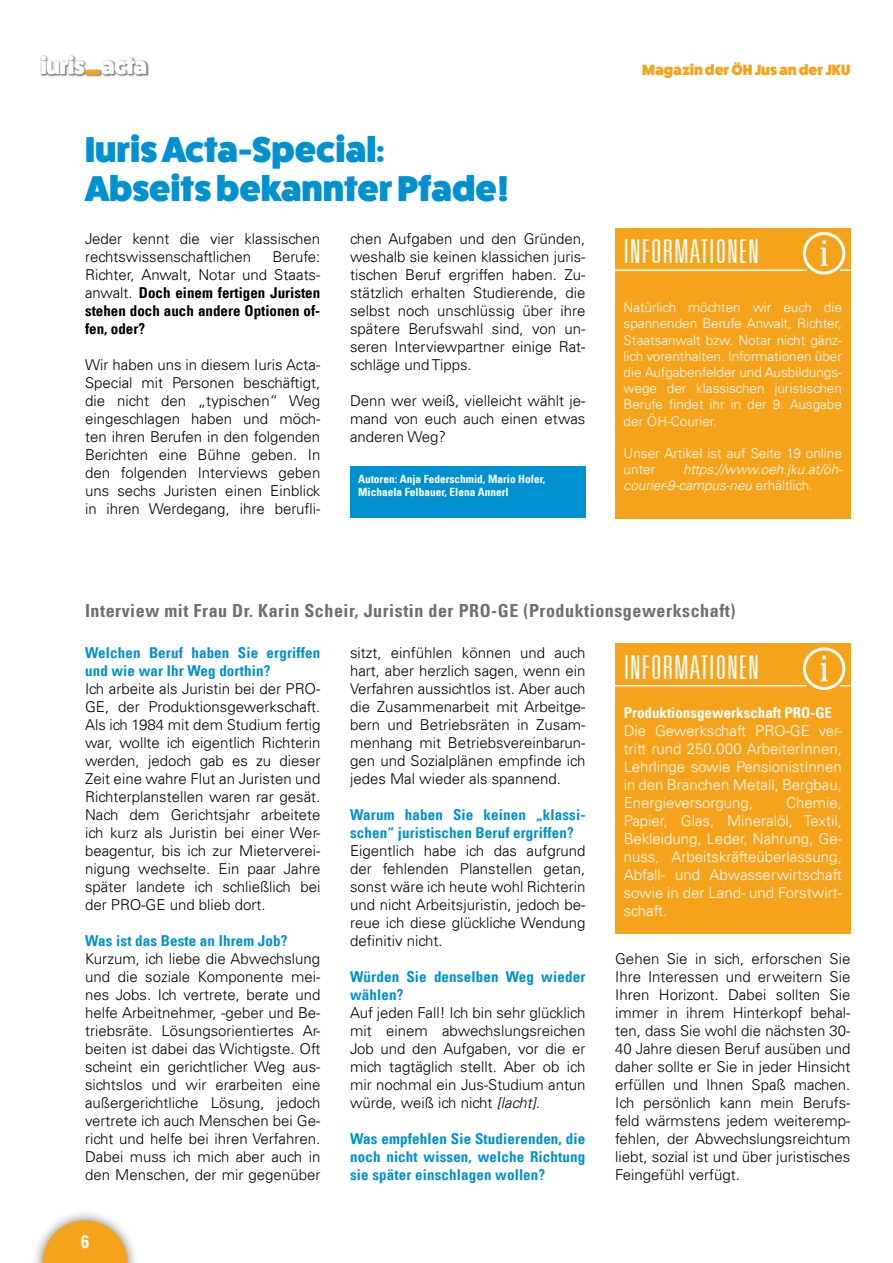
<style>
.page{position:relative;width:893px;height:1263px;background:#fff}
.page>*{position:absolute;margin:0;border:0;box-sizing:border-box;transform-origin:0 0}
.t1{font:800 36px/39px "Fat Frank";color:#0091d0}
.t2{font:300 ultra-condensed 33px "Univers LT";letter-spacing:.02em;color:#fff}
.t3{font:800 23.55px "Fat Frank";letter-spacing:-.03em;color:#fff}
.t4{font:700 condensed 18px "Univers LT";letter-spacing:.03em;color:#706f6f}
.t5{font:700 condensed 18px "Univers LT";color:#fff}
.t6{font:300 15px/18px "Univers LT";color:#000;text-align:justify}
.t7{font:300 15px/18px "Univers LT";color:#fff;text-align:justify}
.t8{font:700 condensed 15px/18px "Univers LT";letter-spacing:.01em;color:#0091d0}
.t9{font:700 condensed 15px/18px "Univers LT";color:#000;text-align:justify}
.t10{font:700 condensed 15px "Univers LT";color:#fff}
.t11{font:800 15px "Fat Frank";color:#f6a31c}
.t12{font:300 13.5px/16.2px "Univers LT";color:#fff;text-align:justify}
.t13{font:italic 300 13.5px/16.2px "Univers LT";color:#fff}
.t14{font:700 condensed 11.4px/13.6px "Univers LT";color:#fff}
.s1{color:#f6a31c}
.s2{font-weight:300;font-stretch:normal}
.s3{font-style:normal}
.s4{font-style:italic}
</style>
<div class="page">
<div style="left:31px;top:1209px;width:108px;height:54px;background:#000;opacity:.53"></div>
<svg style="left:43px;top:1220px;width:85px;height:43px;background:#f1b048"></svg>
<div style="left:40px;top:55px;width:109px;height:23px;background:#000;opacity:.5"></div>
<div style="left:86px;top:70px;width:14px;height:5px;border:2px solid #f6a31c"></div>
<div style="left:615px;top:228px;width:235px;height:290px;background:#f6a31c"></div>
<div style="left:803px;top:232px;width:42px;height:43px;border:3px solid #fff;border-radius:50%"></div>
<svg style="left:820px;top:240px;width:8px;height:26px"></svg>
<hr style="left:615px;top:270px;width:191px;height:1px;background:#fff">
<div style="left:350px;top:466px;width:235px;height:52px;background:#0091d0"></div>
<div style="left:615px;top:643px;width:235px;height:291px;background:#f6a31c"></div>
<div style="left:803px;top:647px;width:42px;height:43px;border:3px solid #fff;border-radius:50%"></div>
<svg style="left:820px;top:656px;width:8px;height:25px"></svg>
<hr style="left:615px;top:685px;width:191px;height:1px;background:#fff">
<h3 class="t3" style="left:40px;top:53px;width:108px">iuris<span class="s1">_</span>acta</h3>
<h1 class="t1" style="left:85px;top:131px;width:426px">Iuris Acta-Special:<br>Abseits bekannter Pfade!</h1>
<p class="t6" style="left:85px;top:230px;width:237px">Jeder kennt die vier klassischen rechtswissenschaftlichen</p>
<p class="t6" style="left:350px;top:230px;width:237px">chen Aufgaben und den Gründen, weshalb sie keinen klassichen juris&shy;tischen Beruf ergriffen haben. Zu&shy;stätzlich erhalten Studierende, die selbst noch unschlüssig über ihre spätere Berufswahl sind, von un&shy;seren Interviewpartner einige Rat&shy;schläge und Tipps.</p>
<p class="t6" style="left:350px;top:392px;width:237px">Denn wer weiß, vielleicht wählt je&shy;mand von euch auch einen etwas anderen Weg?</p>
<p class="t14" style="left:358px;top:472px;width:189px">Autoren: Anja Federschmid, Mario Hofer,<br>Michaela Felbauer, Elena Annerl</p>
<p class="t9" style="left:85px;top:248px;width:237px;text-indent:187px"><span class="s2">Berufe:<br>Richter, Anwalt, Notar und Staats&shy;anwalt.</span> Doch einem fertigen Juristen stehen doch auch andere Optionen of&shy;fen, oder?</p>
<p class="t6" style="left:85px;top:356px;width:237px">Wir haben uns in diesem Iuris Acta-Special mit Personen beschäftigt, die nicht den „typischen“ Weg eingeschlagen haben und möch&shy;ten ihren Berufen in den folgenden Berichten eine Bühne geben. In den folgenden Interviews geben uns sechs Juristen einen Einblick in ihren Werdegang, ihre berufli-</p>
<p class="t11" style="left:642px;top:62px;width:210px">Magazin der ÖH Jus an der JKU</p>
<h2 class="t2" style="left:624px;top:234px;width:137px">INFORMATIONEN</h2>
<p class="t12" style="left:624px;top:299px;width:220px">Natürlich möchten wir euch die spannenden Berufe Anwalt, Richter, Staatsanwalt bzw. Notar nicht gänz&shy;lich vorenthalten. Informationen über die Aufgabenfelder und Ausbildungs&shy;wege der klassischen juristischen Berufe findet ihr in der 9. Ausgabe der ÖH-Courier.</p>
<p class="t12" style="left:624px;top:445px;width:220px">Unser Artikel ist auf Seite 19 online unter</p>
<p class="t13" style="left:624px;top:461px;width:220px;text-indent:59px">https://www.oeh.jku.at/öh&shy;courier-9-campus-neu <span class="s3">erhältlich.</span></p>
<p class="t4" style="left:85px;top:599px;width:652px">Interview mit Frau Dr. Karin Scheir, Juristin der PRO-GE (Produktionsgewerkschaft)</p>
<p class="t8" style="left:85px;top:644px;width:237px">Welchen Beruf haben Sie ergriffen und wie war Ihr Weg dorthin?</p>
<p class="t6" style="left:85px;top:680px;width:237px">Ich arbeite als Juristin bei der PRO-GE, der Produktionsgewerkschaft.<br>Als ich 1984 mit dem Studium fertig war, wollte ich eigentlich Richterin werden, jedoch gab es zu dieser Zeit eine wahre Flut an Juristen und Richterplanstellen waren rar gesät.<br>Nach dem Gerichtsjahr arbeitete ich kurz als Juristin bei einer Wer&shy;beagentur, bis ich zur Mieterverei&shy;nigung wechselte. Ein paar Jahre später landete ich schließlich bei der PRO-GE und blieb dort.</p>
<p class="t8" style="left:85px;top:932px;width:204px">Was ist das Beste an Ihrem Job?</p>
<p class="t6" style="left:85px;top:950px;width:237px">Kurzum, ich liebe die Abwechslung und die soziale Komponente mei&shy;nes Jobs. Ich vertrete, berate und helfe Arbeitnehmer, -geber und Be&shy;triebsräte. Lösungsorientiertes Ar&shy;beiten ist dabei das Wichtigste. Oft scheint ein gerichtlicher Weg aus&shy;sichtslos und wir erarbeiten eine außergerichtliche Lösung, jedoch vertrete ich auch Menschen bei Ge&shy;richt und helfe bei ihren Verfahren.<br>Dabei muss ich mich aber auch in den Menschen, der mir gegenüber</p>
<p class="t5" style="left:81px;top:1231px;width:9px">6</p>
<p class="t6" style="left:350px;top:644px;width:237px">sitzt, einfühlen können und auch hart, aber herzlich sagen, wenn ein Verfahren aussichtlos ist. Aber auch die Zusammenarbeit mit Arbeitge&shy;bern und Betriebsräten in Zusam&shy;menhang mit Betriebsvereinbarun&shy;gen und Sozialplänen empfinde ich jedes Mal wieder als spannend.</p>
<p class="t8" style="left:350px;top:806px;width:237px">Warum haben Sie keinen „klassi&shy;schen“ juristischen Beruf ergriffen?</p>
<p class="t6" style="left:350px;top:842px;width:237px">Eigentlich habe ich das aufgrund der fehlenden Planstellen getan, sonst wäre ich heute wohl Richterin und nicht Arbeitsjuristin, jedoch be&shy;reue ich diese glückliche Wendung definitiv nicht.</p>
<p class="t8" style="left:350px;top:968px;width:237px">Würden Sie denselben Weg wieder wählen?</p>
<p class="t6" style="left:350px;top:1004px;width:237px">Auf jeden Fall! Ich bin sehr glücklich mit einem abwechslungsreichen Job und den Aufgaben, vor die er mich tagtäglich stellt. Aber ob ich mir nochmal ein Jus-Studium antun würde, weiß ich nicht <span class="s4">[lacht].</span></p>
<p class="t8" style="left:350px;top:1130px;width:237px;text-align:justify">Was empfehlen Sie Studierenden, die noch nicht wissen, welche Richtung sie später einschlagen wollen?</p>
<h2 class="t2" style="left:624px;top:650px;width:137px">INFORMATIONEN</h2>
<p class="t10" style="left:624px;top:704px;width:210px">Produktionsgewerkschaft PRO-GE</p>
<p class="t7" style="left:624px;top:722px;width:220px">Die Gewerkschaft PRO-GE ver&shy;tritt rund 250.000 ArbeiterInnen, Lehrlinge sowie PensionistInnen in den Branchen Metall, Bergbau, Energieversorgung,</p>
<p class="t7" style="left:624px;top:794px;width:220px;text-indent:162px">Chemie, Papier, Glas, Mineralöl, Textil, Bekleidung, Leder, Nahrung, Ge&shy;nuss, Arbeitskräfteüberlassung, Abfall- und Abwasserwirtschaft sowie in der Land- und Forstwirt&shy;schaft.</p>
<p class="t6" style="left:615px;top:950px;width:237px">Gehen Sie in sich, erforschen Sie Ihre Interessen und erweitern Sie Ihren Horizont. Dabei sollten Sie immer in ihrem Hinterkopf behal&shy;ten, dass Sie wohl die nächsten 30- 40 Jahre diesen Beruf ausüben und daher sollte er Sie in jeder Hinsicht erfüllen und Ihnen Spaß machen.<br>Ich persönlich kann mein Berufs&shy;feld wärmstens jedem weiteremp&shy;fehlen, der Abwechslungsreichtum liebt, sozial ist und über juristisches Feingefühl verfügt.</p>
</div>
